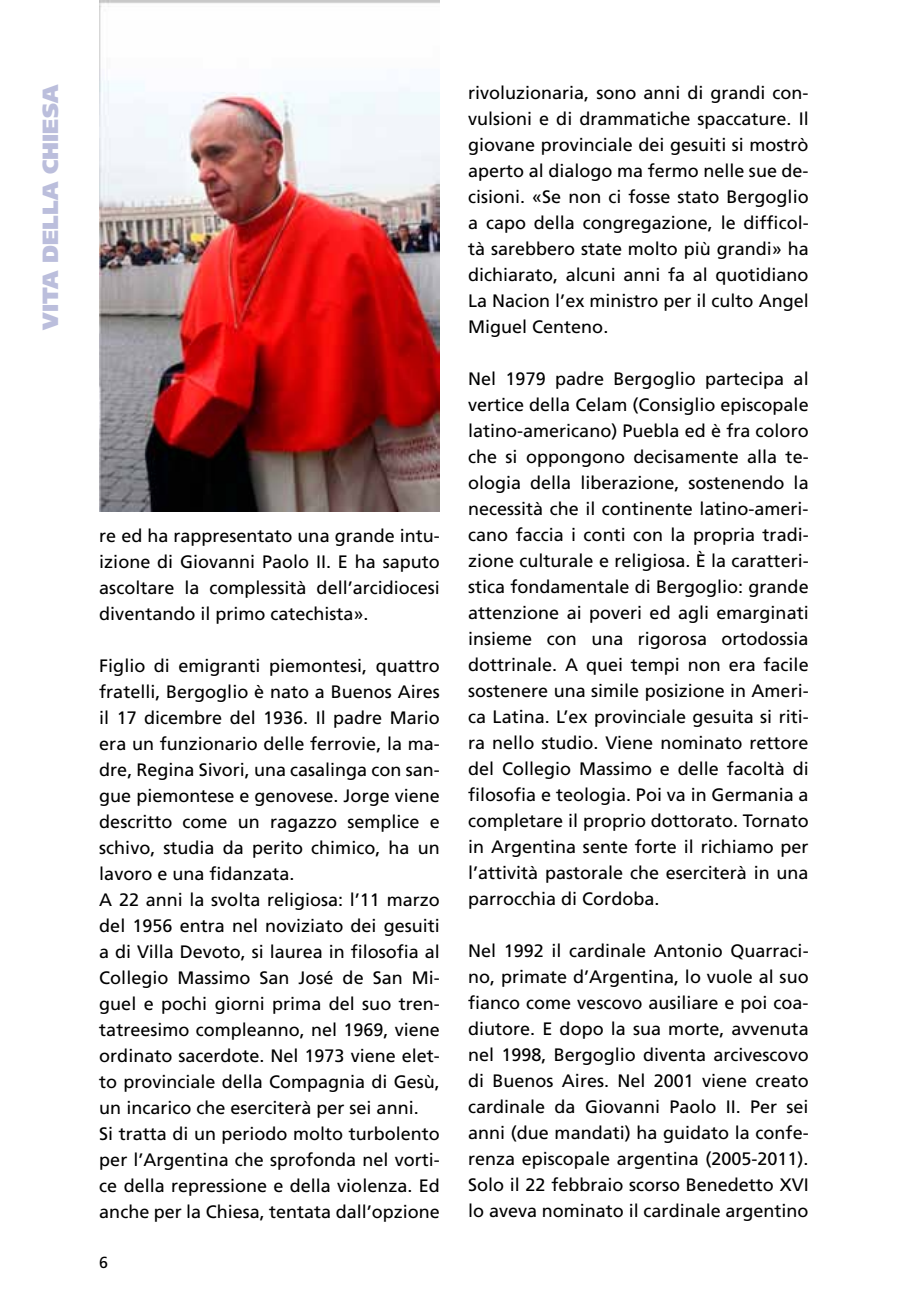
<style>
.page{position:relative;width:908px;height:1304px;background:#fff}
.page>*{position:absolute;margin:0;border:0;box-sizing:border-box;transform-origin:0 0}
.t1{font:900 22px "Frutiger";color:#bbbedc}
.t2{font:18px/26px "Frutiger";color:#000;text-align:justify}
.t3{font:16px "Frutiger";color:#000}
</style>
<div class="page">
<img style="left:99px;top:0;width:340px;height:511px">
<p class="t1" style="left:37px;top:330px;width:247px;rotate:-90deg">vita della chiesa</p>
<p class="t2" style="left:99px;top:523px;width:342px">re ed ha rappresentato una grande intu&shy;izione di Giovanni Paolo II . E ha saputo ascoltare la complessità dell’arcidiocesi diventando il primo catechista».</p>
<p class="t2" style="left:99px;top:653px;width:342px;text-align:left">Figlio di emigranti piemontesi, quattro fratelli, Bergoglio è nato a Buenos Aires il 17 dicembre del 1936. I l padre Mario era un funzionario delle ferrovie, la ma&shy;dre, Regina Sivori, una casalinga con san&shy;gue piemontese e genovese. Jorge viene descritto come un ragazzo semplice e schivo, studia da perito chimico, ha un lavoro e una fidanzata.<br>A 22 anni la svolta religiosa: l’11 marzo del 1956 entra nel noviziato dei gesuiti a di Villa Devoto, si laurea in filosofia al Collegio Massimo San José de San M i&shy;guel e pochi giorni prima del suo tren&shy;tatreesimo compleanno, nel 1969, viene ordinato sacerdote. Nel 1973 viene elet&shy;to provinciale della Compagnia di Gesù, un incarico che eserciterà per sei anni.<br>Si tratta di un periodo molto turbolento per l’Argentina che sprofonda nel vorti&shy;ce della repressione e della violenza. Ed anche per la Chiesa, tentata dall’opzione</p>
<p class="t3" style="left:99px;top:1253px;width:10px">6</p>
<p class="t2" style="left:468px;top:79px;width:342px">rivoluzionaria, sono anni di grandi con&shy;vulsioni e di drammatiche spaccature. I l giovane provinciale dei gesuiti si mostrò aperto al dialogo ma fermo nelle sue de&shy;cisioni. «Se non ci fosse stato Bergoglio a capo della congregazione, le difficol&shy;tà sarebbero state molto più grandi» ha dichiarato, alcuni anni fa al quotidiano La Nacion l’ex ministro per il culto Angel M iguel Centeno.</p>
<p class="t2" style="left:468px;top:365px;width:342px">Nel 1979 padre Bergoglio partecipa al vertice della Celam (Consiglio episcopale latino-americano) Puebla ed è fra coloro che si oppongono decisamente alla te&shy;ologia della liberazione, sostenendo la necessità che il continente latino-ameri&shy;cano faccia i conti con la propria tradi&shy;zione culturale e religiosa. È la caratteri&shy;stica fondamentale di Bergoglio: grande attenzione ai poveri ed agli emarginati insieme con una rigorosa ortodossia dottrinale. A quei tempi non era facile sostenere una simile posizione in Ameri&shy;ca Latina. L’ex provinciale gesuita si riti&shy;ra nello studio. Viene nominato rettore del Collegio Massimo e delle facoltà di filosofia e teologia. Poi va in Germania a completare il proprio dottorato. Tornato in Argentina sente forte il richiamo per l’attività pastorale che eserciterà in una parrocchia di Cordoba.</p>
<p class="t2" style="left:468px;top:937px;width:342px;text-align:left">Nel 1992 il cardinale Antonio Quarraci&shy;no, primate d’Argentina, lo vuole al suo fianco come vescovo ausiliare e poi coa&shy;diutore. E dopo la sua morte, avvenuta nel 1998, Bergoglio diventa arcivescovo di Buenos Aires. Nel 2001 viene creato cardinale da Giovanni Paolo II . Per sei anni (due mandati) ha guidato la confe&shy;renza episcopale argentina (2005-2011).<br>Solo il 22 febbraio scorso Benedetto XVI lo aveva nominato il cardinale argentino</p>
</div>
